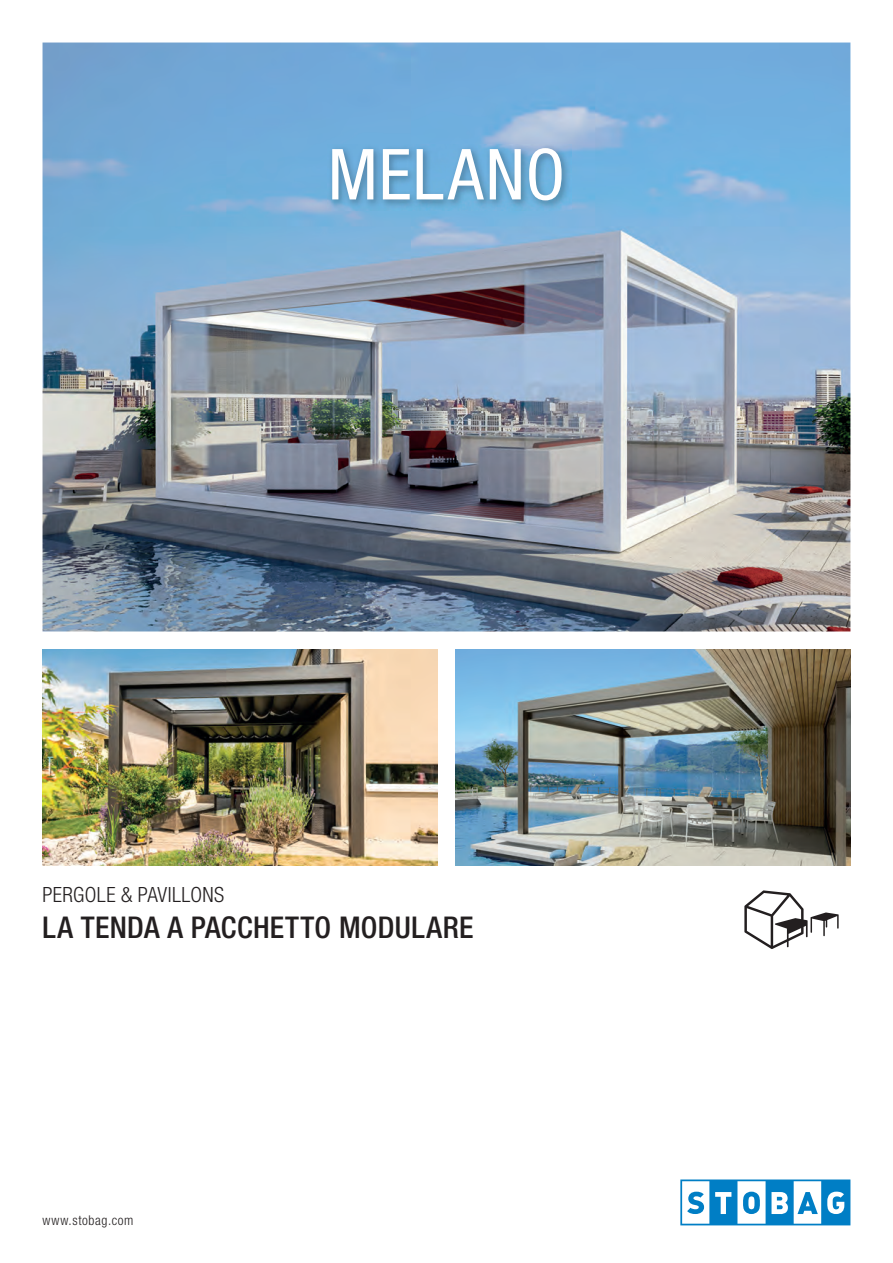
<style>
.page{position:relative;width:893px;height:1263px;background:#fff}
.page>*{position:absolute;margin:0;border:0;box-sizing:border-box;transform-origin:0 0}
.t1{font:condensed 70.5px "Helvetica Neue LT Pro";letter-spacing:.015em;color:#fff}
.t2{font:500 condensed 30px "Helvetica Neue LT Pro";letter-spacing:.01em;color:#231f20}
.t3{font:300 condensed 21px "Helvetica Neue LT Pro";letter-spacing:.015em;color:#231f20}
.t4{font:300 condensed 13.5px "Helvetica Neue LT Pro";letter-spacing:.05em;color:#231f20}
</style>
<div class="page">
<svg style="left:680px;top:1179px;width:170px;height:46px"></svg>
<img style="left:43px;top:43px;width:807px;height:588px">
<img style="left:43px;top:649px;width:395px;height:216px">
<img style="left:455px;top:649px;width:395px;height:216px">
<svg style="left:744px;top:890px;width:95px;height:59px"></svg>
<img style="left:328px;top:144px;width:244px;height:66px">
<h1 class="t1" style="left:328px;top:134px;width:238px">MELANO</h1>
<p class="t3" style="left:43px;top:882px;width:183px">PERGOLE &amp; PAVILLONS</p>
<p class="t2" style="left:43px;top:909px;width:433px">LA TENDA A PACCHETTO MODULARE</p>
<p class="t4" style="left:43px;top:1213px;width:92px">www.stobag.com</p>
</div>
